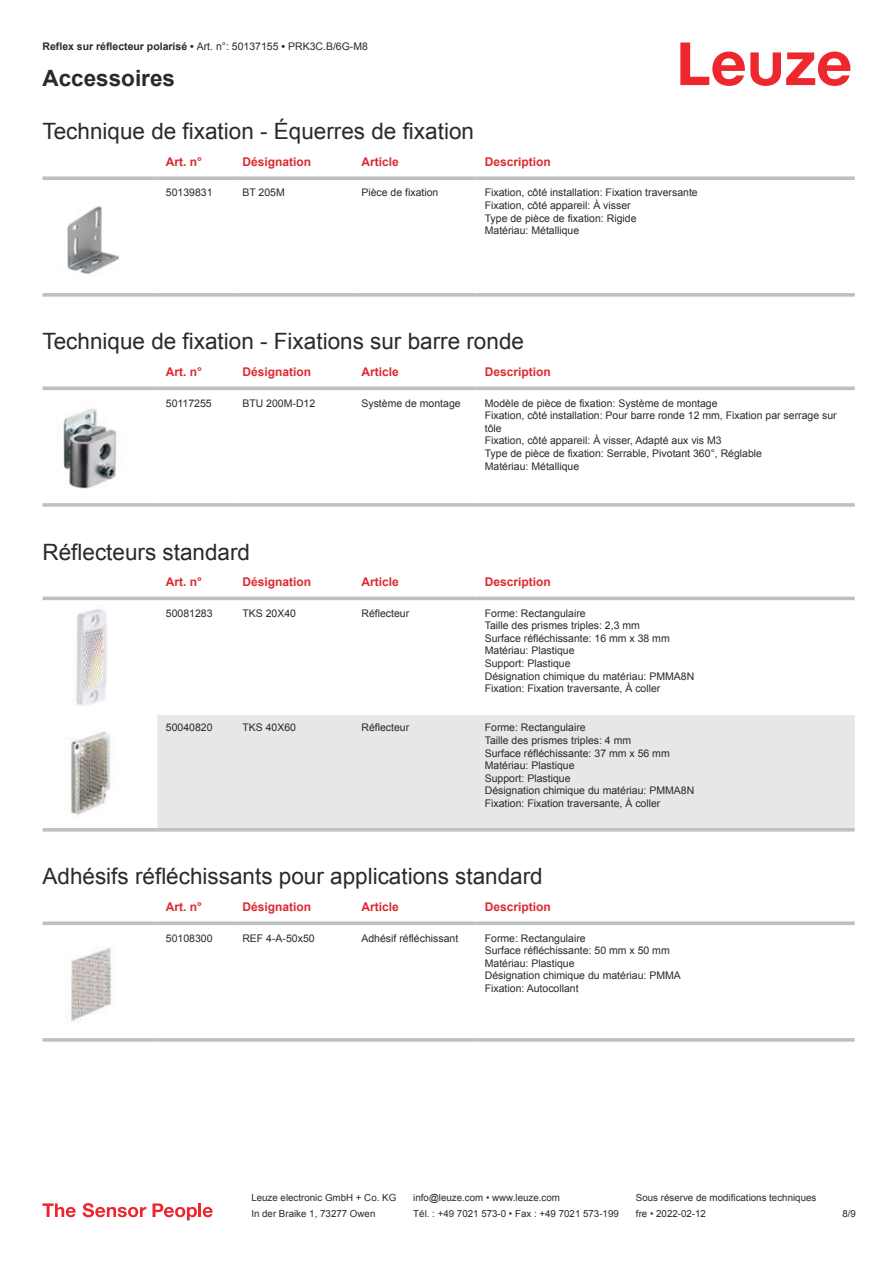
<style>
.page{position:relative;width:893px;height:1263px;background:#fff}
.page>*{position:absolute;margin:0;border:0;box-sizing:border-box;transform-origin:0 0}
.t1{font:22.5px "Arial";color:#2b292a}
.t2{font:700 22.5px "Arial";color:#2b292a}
.t3{font:700 12px "Arial";color:#db2a30}
.t4{font:10.5px/12.6px "Arial";color:#2b292a}
.t5{font:700 10.5px "Arial";color:#2b292a}
.t6{font:9.75px "Arial";color:#2b292a}
.s1{font-weight:400}
</style>
<div class="page">
<svg style="left:680px;top:43px;width:170px;height:43px"></svg>
<svg style="left:43px;top:176px;width:114px;height:4px"></svg>
<svg style="left:157px;top:176px;width:77px;height:4px"></svg>
<svg style="left:234px;top:176px;width:119px;height:4px"></svg>
<svg style="left:353px;top:176px;width:123px;height:4px"></svg>
<svg style="left:476px;top:176px;width:379px;height:4px;background:#c4c6c8"></svg>
<svg style="left:43px;top:293px;width:114px;height:4px"></svg>
<svg style="left:157px;top:293px;width:77px;height:4px"></svg>
<svg style="left:234px;top:293px;width:119px;height:4px"></svg>
<svg style="left:353px;top:293px;width:123px;height:4px"></svg>
<svg style="left:476px;top:293px;width:379px;height:4px;background:#c3c5c7"></svg>
<img style="left:67px;top:206px;width:53px;height:68px">
<svg style="left:43px;top:386px;width:114px;height:4px"></svg>
<svg style="left:157px;top:386px;width:77px;height:4px"></svg>
<svg style="left:234px;top:386px;width:119px;height:4px"></svg>
<svg style="left:353px;top:386px;width:123px;height:4px"></svg>
<svg style="left:476px;top:386px;width:379px;height:4px;background:#c5c7c9"></svg>
<svg style="left:43px;top:503px;width:114px;height:4px"></svg>
<hr style="left:157px;top:503px;width:77px;height:4px;background:#c6c7c9">
<svg style="left:234px;top:503px;width:119px;height:4px"></svg>
<svg style="left:353px;top:503px;width:123px;height:4px"></svg>
<hr style="left:476px;top:503px;width:379px;height:4px;background:#c6c7c9">
<img style="left:63px;top:408px;width:54px;height:81px">
<svg style="left:43px;top:596px;width:812px;height:236px"></svg>
<div style="left:157px;top:715px;width:698px;height:113px;background:#e6e7e9"></div>
<hr style="left:43px;top:597px;width:114px;height:3px;background:#bdbfc1">
<hr style="left:157px;top:597px;width:77px;height:3px;background:#bdbfc1">
<hr style="left:234px;top:597px;width:119px;height:3px;background:#bdbfc1">
<hr style="left:353px;top:597px;width:123px;height:3px;background:#bdbfc1">
<hr style="left:476px;top:597px;width:379px;height:3px;background:#bdbfc1">
<hr style="left:43px;top:828px;width:114px;height:3px;background:#bdbfc1">
<hr style="left:157px;top:828px;width:77px;height:3px;background:#bdbfc1">
<hr style="left:234px;top:828px;width:119px;height:3px;background:#bdbfc1">
<hr style="left:353px;top:828px;width:123px;height:3px;background:#bdbfc1">
<hr style="left:476px;top:828px;width:379px;height:3px;background:#bdbfc1">
<img style="left:72px;top:604px;width:39px;height:107px">
<img style="left:56px;top:719px;width:71px;height:106px">
<svg style="left:43px;top:921px;width:114px;height:4px"></svg>
<svg style="left:157px;top:921px;width:77px;height:4px"></svg>
<svg style="left:234px;top:921px;width:119px;height:4px"></svg>
<svg style="left:353px;top:921px;width:123px;height:4px"></svg>
<svg style="left:476px;top:921px;width:379px;height:4px;background:#c5c6c8"></svg>
<svg style="left:43px;top:1038px;width:114px;height:4px"></svg>
<svg style="left:157px;top:1038px;width:77px;height:4px"></svg>
<svg style="left:234px;top:1038px;width:119px;height:4px"></svg>
<svg style="left:353px;top:1038px;width:123px;height:4px"></svg>
<svg style="left:476px;top:1038px;width:379px;height:4px;background:#c3c5c7"></svg>
<img style="left:71px;top:948px;width:41px;height:74px">
<svg style="left:43px;top:1203px;width:33px;height:14px"></svg>
<svg style="left:83px;top:1203px;width:63px;height:14px"></svg>
<svg style="left:153px;top:1203px;width:44px;height:17px"></svg>
<hr style="left:198px;top:1203px;width:3px;height:14px;background:#ed272d">
<svg style="left:203px;top:1207px;width:10px;height:10px"></svg>
<p class="t5" style="left:43px;top:43px;width:327px">Reflex sur réflecteur polarisé • <span class="s1">Art. n°: 50137155</span> • <span class="s1">PRK3C.B/6G-M8</span></p>
<h1 class="t2" style="left:43px;top:70px;width:134px">Accessoires</h1>
<h1 class="t1" style="left:43px;top:123px;width:433px">Technique de fixation - Équerres de fixation</h1>
<p class="t3" style="left:166px;top:157px;width:38px">Art. n°</p>
<p class="t3" style="left:242px;top:157px;width:70px">Désignation</p>
<p class="t3" style="left:361px;top:157px;width:39px">Article</p>
<p class="t3" style="left:485px;top:157px;width:68px">Description</p>
<p class="t4" style="left:166px;top:187px;width:48px">50139831</p>
<p class="t4" style="left:242px;top:187px;width:44px">BT 205M</p>
<p class="t4" style="left:361px;top:187px;width:79px">Pièce de fixation</p>
<p class="t4" style="left:485px;top:187px;width:215px">Fixation, côté installation: Fixation traversante Fixation, côté appareil: À visser<br>Type de pièce de fixation: Rigide<br>Matériau: Métallique</p>
<h1 class="t1" style="left:43px;top:333px;width:483px">Technique de fixation - Fixations sur barre ronde</h1>
<p class="t3" style="left:166px;top:367px;width:38px">Art. n°</p>
<p class="t3" style="left:242px;top:367px;width:70px">Désignation</p>
<p class="t3" style="left:361px;top:367px;width:39px">Article</p>
<p class="t3" style="left:485px;top:367px;width:68px">Description</p>
<p class="t4" style="left:166px;top:397px;width:47px">50117255</p>
<p class="t4" style="left:242px;top:397px;width:74px">BTU 200M-D12</p>
<p class="t4" style="left:361px;top:397px;width:101px">Système de montage</p>
<p class="t4" style="left:485px;top:397px;width:353px">Modèle de pièce de fixation: Système de montage<br>Fixation, côté installation: Pour barre ronde 12 mm, Fixation par serrage sur tôle<br>Fixation, côté appareil: À visser, Adapté aux vis M3<br>Type de pièce de fixation: Serrable, Pivotant 360°, Réglable<br>Matériau: Métallique</p>
<h1 class="t1" style="left:43px;top:543px;width:209px">Réflecteurs standard</h1>
<p class="t3" style="left:166px;top:577px;width:38px">Art. n°</p>
<p class="t3" style="left:242px;top:577px;width:70px">Désignation</p>
<p class="t3" style="left:361px;top:577px;width:39px">Article</p>
<p class="t3" style="left:485px;top:577px;width:68px">Description</p>
<p class="t4" style="left:166px;top:608px;width:48px">50081283</p>
<p class="t4" style="left:242px;top:608px;width:55px">TKS 20X40</p>
<p class="t4" style="left:361px;top:608px;width:49px">Réflecteur</p>
<p class="t4" style="left:485px;top:608px;width:211px">Forme: Rectangulaire<br>Taille des prismes triples: 2,3 mm<br>Surface réfléchissante: 16 mm x 38 mm<br>Matériau: Plastique<br>Support: Plastique<br>Désignation chimique du matériau: PMMA8N<br>Fixation: Fixation traversante, À coller</p>
<p class="t4" style="left:166px;top:722px;width:48px">50040820</p>
<p class="t4" style="left:242px;top:722px;width:55px">TKS 40X60</p>
<p class="t4" style="left:361px;top:722px;width:49px">Réflecteur</p>
<p class="t4" style="left:485px;top:722px;width:211px">Forme: Rectangulaire<br>Taille des prismes triples: 4 mm<br>Surface réfléchissante: 37 mm x 56 mm<br>Matériau: Plastique<br>Support: Plastique<br>Désignation chimique du matériau: PMMA8N<br>Fixation: Fixation traversante, À coller</p>
<h1 class="t1" style="left:43px;top:868px;width:502px">Adhésifs réfléchissants pour applications standard</h1>
<p class="t3" style="left:166px;top:902px;width:38px">Art. n°</p>
<p class="t3" style="left:242px;top:902px;width:70px">Désignation</p>
<p class="t3" style="left:361px;top:902px;width:39px">Article</p>
<p class="t3" style="left:485px;top:902px;width:68px">Description</p>
<p class="t4" style="left:166px;top:932px;width:48px">50108300</p>
<p class="t4" style="left:242px;top:932px;width:74px">REF 4-A-50x50</p>
<p class="t4" style="left:361px;top:932px;width:98px">Adhésif réfléchissant</p>
<p class="t4" style="left:485px;top:932px;width:198px">Forme: Rectangulaire<br>Surface réfléchissante: 50 mm x 50 mm<br>Matériau: Plastique<br>Désignation chimique du matériau: PMMA<br>Fixation: Autocollant</p>
<p class="t6" style="left:251px;top:1194px;width:146px">Leuze electronic GmbH + Co. KG</p>
<p class="t6" style="left:413px;top:1194px;width:148px">info@leuze.com • www.leuze.com</p>
<p class="t6" style="left:636px;top:1194px;width:182px">Sous réserve de modifications techniques</p>
<p class="t6" style="left:251px;top:1210px;width:126px">In der Braike 1, 73277 Owen</p>
<p class="t6" style="left:413px;top:1210px;width:207px">Tél. : +49 7021 573-0 • Fax : +49 7021 573-199</p>
<p class="t6" style="left:636px;top:1210px;width:72px">fre • 2022-02-12</p>
<p class="t6" style="left:842px;top:1210px;width:15px">8 /9</p>
</div>
